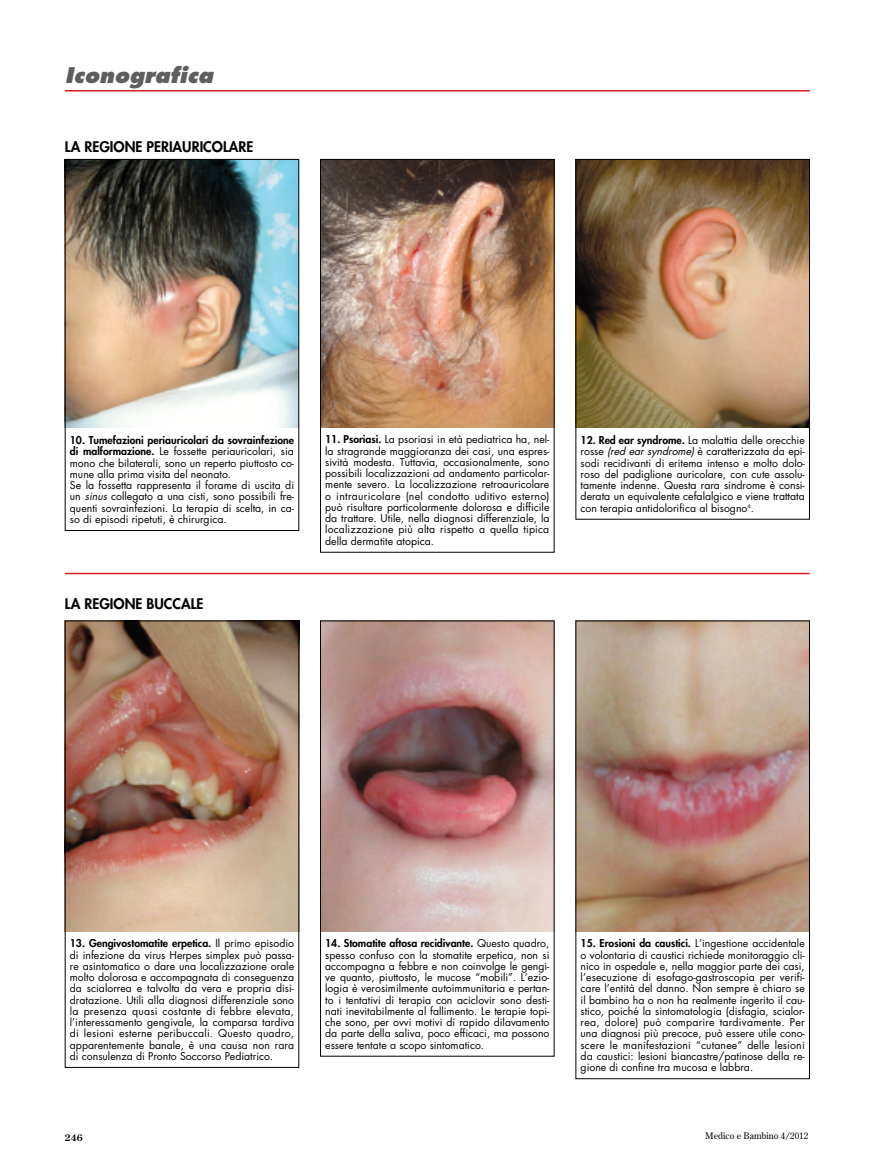
<style>
.page{position:relative;width:877px;height:1174px;background:#fff}
.page>*{position:absolute;margin:0;border:0;box-sizing:border-box;transform-origin:0 0}
.t1{font:italic 800 21px "Futura";color:#5e5e5e}
.t2{font:800 14.25px "Futura";color:#000}
.t3{font:10.5px/11.2px "Futura";color:#000;text-align:justify}
.t4{font:9px "Century Old Style";color:#000}
.t5{font:700 9px "Century Old Style";color:#000}
.s1{font-weight:800}
.s2{font-style:italic}
</style>
<div class="page">
<hr style="left:65px;top:90px;width:744px;height:1px;background:#d51f1b">
<img style="left:67px;top:161px;width:230px;height:266px">
<img style="left:322px;top:161px;width:230px;height:266px">
<img style="left:577px;top:161px;width:230px;height:266px">
<img style="left:67px;top:622px;width:230px;height:309px">
<img style="left:322px;top:622px;width:230px;height:309px">
<img style="left:577px;top:622px;width:230px;height:309px">
<hr style="left:65px;top:572px;width:744px;height:2px;background:#d51f1b">
<div style="left:65px;top:620px;width:234px;height:447px;border:1px solid #000"></div>
<div style="left:320px;top:620px;width:234px;height:436px;border:1px solid #000"></div>
<div style="left:575px;top:159px;width:234px;height:360px;border:1px solid #000"></div>
<div style="left:320px;top:159px;width:234px;height:393px;border:1px solid #000"></div>
<div style="left:65px;top:159px;width:234px;height:371px;border:1px solid #000"></div>
<h1 class="t1" style="left:65px;top:62px;width:149px">Iconografica</h1>
<h2 class="t2" style="left:65px;top:137px;width:190px">LA REGIONE PERIAURICOLARE</h2>
<p class="t3" style="left:70px;top:434px;width:226px;text-align:left"><span class="s1">10. Tumefazioni periauricolari da sovrainfezione di malformazione.</span> Le fossette periauricolari, sia mono che bilaterali, sono un reperto piuttosto co&shy;mune alla prima visita del neonato.<br>Se la fossetta rappresenta il forame di uscita di un <span class="s2">sinus</span> collegato a una cisti, sono possibili fre&shy;quenti sovrainfezioni. La terapia di scelta, in ca&shy;so di episodi ripetuti, è chirurgica.</p>
<h2 class="t2" style="left:65px;top:594px;width:140px">LA REGIONE BUCCALE</h2>
<p class="t3" style="left:325px;top:434px;width:226px"><span class="s1">11. Psoriasi.</span> La psoriasi in età pediatrica ha, nel&shy;la stragrande maggioranza dei casi, una espres&shy;sività modesta. Tuttavia, occasionalmente, sono possibili localizzazioni ad andamento particolar&shy;mente severo. La localizzazione retroauricolare o intrauricolare (nel condotto uditivo esterno) può risultare particolarmente dolorosa e difficile da trattare. Utile, nella diagnosi differenziale, la localizzazione più alta rispetto a quella tipica della dermatite atopica.</p>
<p class="t3" style="left:580px;top:434px;width:225px"><span class="s1">12. Red ear syndrome.</span> La malattia delle orecchie rosse <span class="s2">(red ear syndrome)</span> è caratterizzata da epi&shy;sodi recidivanti di eritema intenso e molto dolo&shy;roso del padiglione auricolare, con cute assolu&shy;tamente indenne. Questa rara sindrome è consi&shy;derata un equivalente cefalalgico e viene trattata con terapia antidolorifica al bisogno<sup>4</sup>.</p>
<p class="t3" style="left:70px;top:937px;width:226px"><span class="s1">13. Gengivostomatite erpetica.</span> Il primo episodio di infezione da virus Herpes simplex può passa&shy;re asintomatico o dare una localizzazione orale molto dolorosa e accompagnata di conseguenza da scialorrea e talvolta da vera e propria disi&shy;dratazione. Utili alla diagnosi differenziale sono la presenza quasi costante di febbre elevata, l’interessamento gengivale, la comparsa tardiva di lesioni esterne peribuccali. Questo quadro, apparentemente banale, è una causa non rara di consulenza di Pronto Soccorso Pediatrico.</p>
<p class="t3" style="left:325px;top:937px;width:226px"><span class="s1">14. Stomatite aftosa recidivante.</span> Questo quadro, spesso confuso con la stomatite erpetica, non si accompagna a febbre e non coinvolge le gengi&shy;ve quanto, piuttosto, le mucose “mobili”. L’ezio&shy;logia è verosimilmente autoimmunitaria e pertan&shy;to i tentativi di terapia con aciclovir sono desti&shy;nati inevitabilmente al fallimento. Le terapie topi&shy;che sono, per ovvi motivi di rapido dilavamento da parte della saliva, poco efficaci, ma possono essere tentate a scopo sintomatico.</p>
<p class="t3" style="left:580px;top:937px;width:226px"><span class="s1">15. Erosioni da caustici.</span> L’ingestione accidentale o volontaria di caustici richiede monitoraggio cli&shy;nico in ospedale e, nella maggior parte dei casi, l’esecuzione di esofago-gastroscopia per verifi&shy;care l’entità del danno. Non sempre è chiaro se il bambino ha o non ha realmente ingerito il cau&shy;stico, poiché la sintomatologia (disfagia, scialor&shy;rea, dolore) può comparire tardivamente. Per una diagnosi più precoce, può essere utile cono&shy;scere le manifestazioni “cutanee” delle lesioni da caustici: lesioni biancastre/patinose della re&shy;gione di confine tra mucosa e labbra.</p>
<p class="t5" style="left:65px;top:1131px;width:19px">246</p>
<p class="t4" style="left:705px;top:1130px;width:104px">Medico e Bambino 4/2012</p>
</div>
